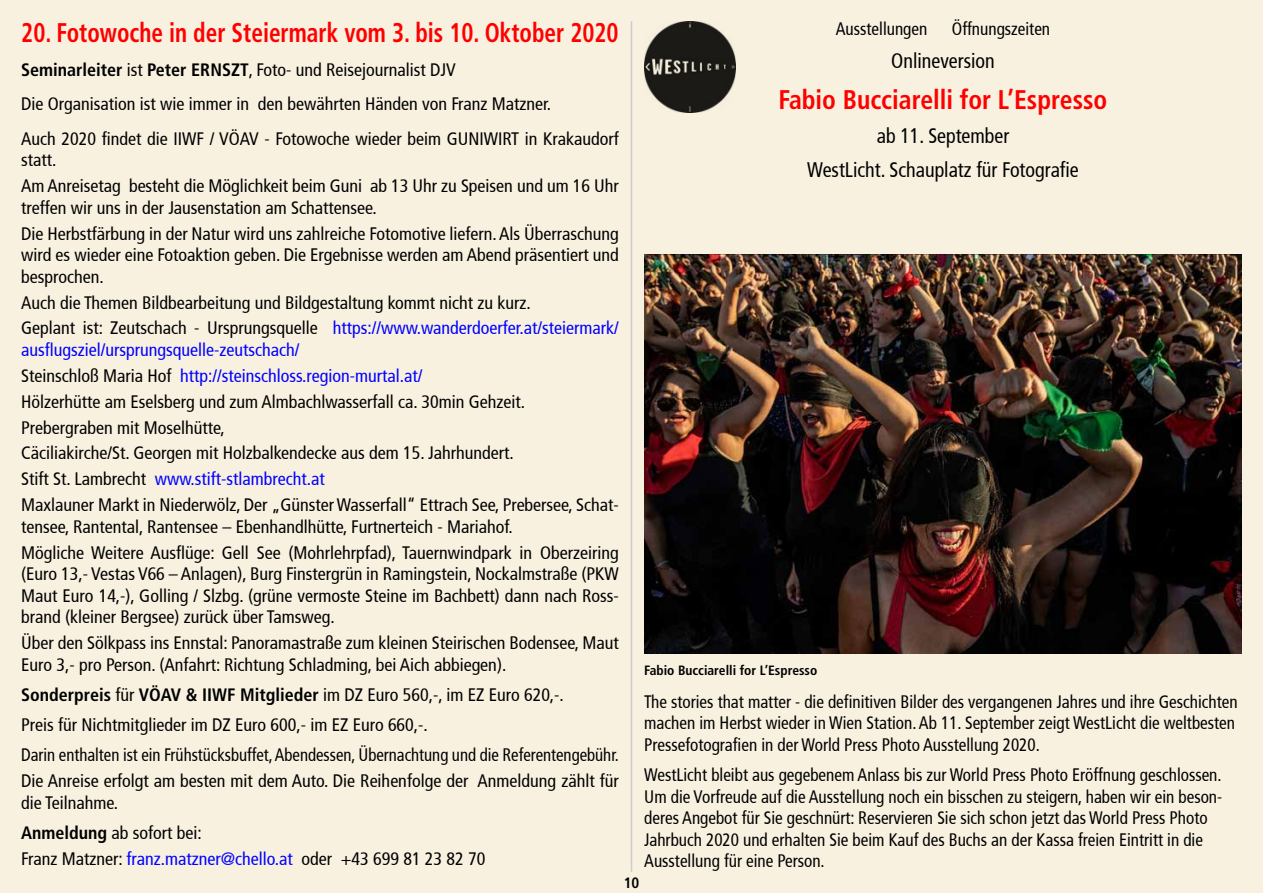
<style>
.page{position:relative;width:1263px;height:893px;background:#f8f1e0}
.page>*{position:absolute;margin:0;border:0;box-sizing:border-box;transform-origin:0 0}
.t1{font:700 condensed 27px "Frutiger";color:#f00;scale:.86 1}
.t2{font:700 condensed 27px "Frutiger";color:#f00;scale:.95 1}
.t3{font:condensed 21px/33.8px "Frutiger";color:#000;text-align:center;scale:.95 1}
.t4{font:condensed 18px/25.8px "Frutiger";color:#000}
.t5{font:condensed 18px/21.6px "Frutiger";color:#000;scale:.95 1}
.t6{font:700 condensed 15px "Frutiger";color:#000}
.t7{font:700 condensed 13.5px "Frutiger";color:#000}
.s1{font-weight:700}
.s2{color:#00f}
</style>
<div class="page">
<hr style="left:631px;top:21px;width:1px;height:851px;background:#ccc">
<img style="left:644px;top:254px;width:598px;height:400px">
<img style="left:644px;top:21px;width:92px;height:92px">
<h1 class="t1" style="left:21px;top:16px;width:696px">20. Fotowoche in der Steiermark vom 3. bis 10. Oktober 2020</h1>
<p class="t4" style="left:21px;top:53px;width:599px;line-height:34.3px"><span class="s1">Seminarleiter</span> ist <span class="s1">Peter ERNSZT</span>, Foto- und Reisejournalist DJV<br>Die Organisation ist wie immer in den bewährten Händen von Franz Matzner.<br>Auch 2020 findet die IIWF / VÖAV - Fotowoche wieder beim GUNIWIRT in Krakaudorf</p>
<p class="t4" style="left:21px;top:147px;width:599px">statt.<br>Am Anreisetag besteht die Möglichkeit beim Guni ab 13 Uhr zu Speisen und um 16 Uhr</p>
<p class="t4" style="left:21px;top:195px;width:599px">treffen wir uns in der Jausenstation am Schattensee.<br>Die Herbstfärbung in der Natur wird uns zahlreiche Fotomotive liefern. Als Überraschung</p>
<p class="t4" style="left:21px;top:244px;width:599px;line-height:21.6px">wird es wieder eine Fotoaktion geben. Die Ergebnisse werden am Abend präsentiert und besprochen.</p>
<p class="t4" style="left:21px;top:290px;width:599px">Auch die Themen Bildbearbeitung und Bildgestaltung kommt nicht zu kurz.<br>Geplant ist: Zeutschach - Ursprungsquelle <span class="s2">https://www.wanderdoerfer.at/steiermark/</span></p>
<p class="t4" style="left:21px;top:337px;width:599px"><span class="s2">ausflugsziel/ursprungsquelle-zeutschach/<br></span>Steinschloß Maria Hof <span class="s2">http://steinschloss.region-murtal.at/<br></span>Hölzerhütte am Eselsberg und zum Almbachlwasserfall ca. 30min Gehzeit.<br>Prebergraben mit Moselhütte,<br>Cäciliakirche/St. Georgen mit Holzbalkendecke aus dem 15. Jahrhundert.<br>Stift St. Lambrecht <span class="s2">www.stift-stlambrecht.at<br></span>Maxlauner Markt in Niederwölz, Der „Günster Wasserfall“ Ettrach See, Prebersee, Schat-</p>
<p class="t4" style="left:21px;top:514px;width:599px">tensee, Rantental, Rantensee – Ebenhandlhütte, Furtnerteich - Mariahof.<br>Mögliche Weitere Ausflüge: Gell See (Mohrlehrpfad), Tauernwindpark in Oberzeiring</p>
<p class="t4" style="left:21px;top:563px;width:599px;line-height:21.6px;text-align:justify">(Euro 13,- Vestas V66 – Anlagen), Burg Finstergrün in Ramingstein, Nockalmstraße (PKW Maut Euro 14,-), Golling / Slzbg. (grüne vermoste Steine im Bachbett) dann nach Ross&shy;brand (kleiner Bergsee) zurück über Tamsweg.</p>
<p class="t4" style="left:21px;top:632px;width:599px;line-height:21.6px">Über den Sölkpass ins Ennstal: Panoramastraße zum kleinen Steirischen Bodensee, Maut<br>Euro 3,- pro Person. (Anfahrt: Richtung Schladming, bei Aich abbiegen).</p>
<p class="t4" style="left:21px;top:680px;width:599px;line-height:30.2px"><span class="s1">Sonderpreis</span> für <span class="s1">VÖAV &amp; IIWF Mitglieder</span> im DZ Euro 560,-, im EZ Euro 620,-.<br>Preis für Nichtmitglieder im DZ Euro 600,- im EZ Euro 660,-.<br>Darin enthalten ist ein Frühstücksbuffet, Abendessen, Übernachtung und die Referentengebühr.</p>
<p class="t4" style="left:21px;top:770px;width:599px;line-height:21.6px">Die Anreise erfolgt am besten mit dem Auto. Die Reihenfolge der Anmeldung zählt für die Teilnahme.</p>
<p class="t4" style="left:21px;top:820px;width:466px"><span class="s1">Anmeldung</span> ab sofort bei:<br>Franz Matzner: <span class="s2">franz.matzner@chello.at</span> oder +43 699 81 23 82 70</p>
<p class="t5" style="left:836px;top:18px;width:98px">Ausstellungen</p>
<p class="t5" style="left:952px;top:18px;width:105px">Öffnungszeiten</p>
<p class="t3" style="left:891px;top:44px;width:110px">Onlineversion</p>
<h1 class="t2" style="left:778px;top:84px;width:348px">Fabio Bucciarelli for L’Espresso</h1>
<p class="t3" style="left:807px;top:119px;width:287px">ab 11. September<br>WestLicht. Schauplatz für Fotografie</p>
<p class="t7" style="left:644px;top:662px;width:175px">Fabio Bucciarelli for L’Espresso</p>
<p class="t5" style="left:644px;top:691px;width:626px">The stories that matter - die definitiven Bilder des vergangenen Jahres und ihre Geschichten machen im Herbst wieder in Wien Station. Ab 11. September zeigt WestLicht die weltbesten<br>Pressefotografien in der World Press Photo Ausstellung 2020.</p>
<p class="t5" style="left:644px;top:764px;width:610px">WestLicht bleibt aus gegebenem Anlass bis zur World Press Photo Eröffnung geschlossen.<br>Um die Vorfreude auf die Ausstellung noch ein bisschen zu steigern, haben wir ein beson&shy;deres Angebot für Sie geschnürt: Reservieren Sie sich schon jetzt das World Press Photo Jahrbuch 2020 und erhalten Sie beim Kauf des Buchs an der Kassa freien Eintritt in die Ausstellung für eine Person.</p>
<p class="t6" style="left:624px;top:874px;width:17px">10</p>
</div>
